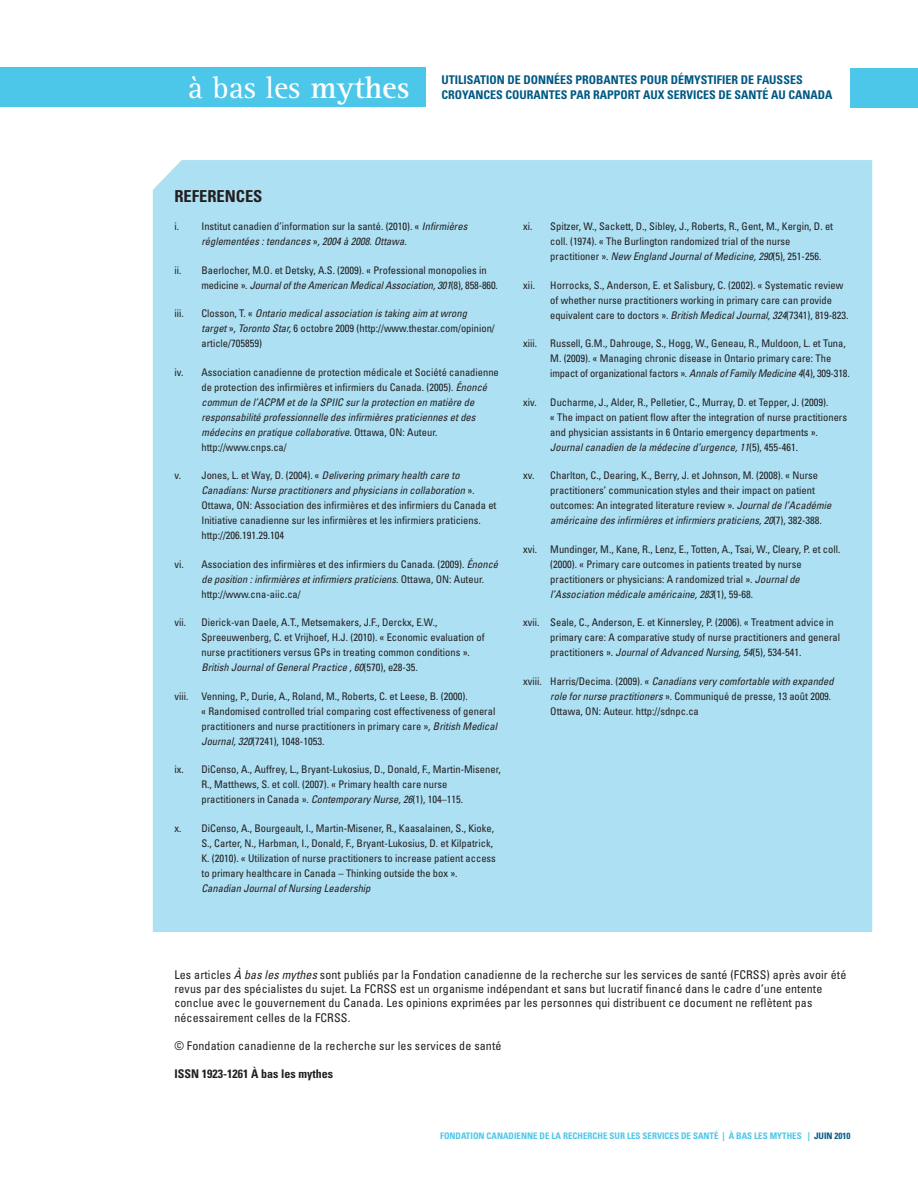
<style>
.page{position:relative;width:918px;height:1188px;background:#fff}
.page>*{position:absolute;margin:0;border:0;box-sizing:border-box;transform-origin:0 0}
.t1{font:31.5px "Rotis Serif";color:#fff}
.references_header{font:700 condensed 16.5px "Univers LT Std";color:#231f20}
.footer_fine_print{font:condensed 12px/14.4px "Univers";letter-spacing:.01em;color:#231f20}
.t2{font:700 condensed 12px/15px "Univers LT Std";color:#005983}
.footer_fine_print-2{font:700 condensed 12px "Univers";color:#231f20}
.reference_numerals{font:condensed 10.5px/15px "Univers";color:#231f20}
.t3{font:700 condensed 9px "Univers LT Std";color:#4dc7e9}
.s1{font-weight:700}
.s2{font-style:italic}
.s3{color:#005983}
</style>
<div class="page">
<div style="left:0;top:68px;width:425px;height:39px;background:#4dc7e9"></div>
<div style="left:851px;top:68px;width:67px;height:39px;background:#4dc7e9"></div>
<div style="left:153px;top:160px;width:719px;height:772px;background:#ade0f3"></div>
<h1 class="t1" style="left:188px;top:69px;width:223px">à bas les <span class="s1">mythes</span></h1>
<p class="t2" style="left:442px;top:73px;width:392px">UTILISATION DE DONNÉES PROBANTES POUR DÉMYSTIFIER DE FAUSSES<br>CROYANCES COURANTES PAR RAPPORT AUX SERVICES DE SANTÉ AU CANADA</p>
<p class="references_header" style="left:174px;top:186px;width:90px">REFERENCES</p>
<p class="reference_numerals" style="left:201px;top:219px;width:267px;text-indent:-27px">i. Institut canadien d’information sur la santé. (2010). « <span class="s2">Infirmières réglementées : tendances</span> »<span class="s2">, 2004 à 2008. Ottawa.</span></p>
<p class="reference_numerals" style="left:201px;top:263px;width:298px;text-indent:-27px">ii. Baerlocher, M.O. et Detsky, A.S. (2009). « Professional monopolies in medicine ». <span class="s2">Journal of the American Medical Association, 301</span>(8), 858-860.</p>
<p class="reference_numerals" style="left:174px;top:306px;width:11px">iii.</p>
<p class="reference_numerals" style="left:201px;top:306px;width:295px">Closson, T. « <span class="s2">Ontario medical association is taking aim at wrong<br>target</span> »<span class="s2">, Toronto Star,</span> 6 octobre 2009 (http://www.thestar.com/opinion/ article/705859)</p>
<p class="reference_numerals" style="left:201px;top:365px;width:299px;text-indent:-27px">iv. Association canadienne de protection médicale et Société canadienne de protection des infirmières et infirmiers du Canada. (2005). <span class="s2">Énoncé commun de l’ACPM et de la SPIIC sur la protection en matière de responsabilité professionnelle des infirmières praticiennes et des médecins en pratique collaborative</span>. Ottawa, ON: Auteur. http://www.cnps.ca/</p>
<p class="reference_numerals" style="left:201px;top:468px;width:297px;text-indent:-27px">v. Jones, L. et Way, D. (2004). « <span class="s2">Delivering primary health care to Canadians: Nurse practitioners and physicians in collaboration</span> »<span class="s2">.<br></span>Ottawa, ON: Association des infirmières et des infirmiers du Canada et Initiative canadienne sur les infirmières et les infirmiers praticiens. http://206.191.29.104</p>
<p class="reference_numerals" style="left:201px;top:557px;width:298px;text-indent:-27px">vi. Association des infirmières et des infirmiers du Canada. (2009). <span class="s2">Énoncé de position : infirmières et infirmiers praticiens.</span> Ottawa, ON: Auteur. http://www.cna-aiic.ca/</p>
<p class="reference_numerals" style="left:174px;top:615px;width:13px">vii.</p>
<p class="reference_numerals" style="left:201px;top:615px;width:285px">Dierick-van Daele, A.T., Metsemakers, J.F., Derckx, E.W., Spreeuwenberg, C. et Vrijhoef, H.J. (2010). « Economic evaluation of nurse practitioners versus GPs in treating common conditions ».<br><span class="s2">British Journal of General Practice , 60</span>(570), e28-35.</p>
<p class="reference_numerals" style="left:201px;top:689px;width:297px;text-indent:-27px">viii. Venning, P., Durie, A., Roland, M., Roberts, C. et Leese, B. (2000).<br>« Randomised controlled trial comparing cost effectiveness of general practitioners and nurse practitioners in primary care », <span class="s2">British Medical Journal, 320</span>(7241), 1048-1053.</p>
<p class="reference_numerals" style="left:201px;top:762px;width:301px;text-indent:-27px">ix. DiCenso, A., Auffrey, L., Bryant-Lukosius, D., Donald, F., Martin-Misener,<br>R., Matthews, S. et coll. (2007). « Primary health care nurse practitioners in Canada ». <span class="s2">Contemporary Nurse, 26</span>(1), 104–115.</p>
<p class="reference_numerals" style="left:201px;top:821px;width:296px;text-indent:-27px">x. DiCenso, A., Bourgeault, I., Martin-Misener, R., Kaasalainen, S., Kioke, S., Carter, N., Harbman, I., Donald, F., Bryant-Lukosius, D. et Kilpatrick, K. (2010). « Utilization of nurse practitioners to increase patient access to primary healthcare in Canada – Thinking outside the box ».<br><span class="s2">Canadian Journal of Nursing Leadership</span></p>
<p class="reference_numerals" style="left:550px;top:219px;width:284px;text-indent:-27px">xi. Spitzer, W., Sackett, D., Sibley, J., Roberts, R., Gent, M., Kergin, D. et coll. (1974). « The Burlington randomized trial of the nurse practitioner ». <span class="s2">New England Journal of Medicine, 290</span>(5), 251-256.</p>
<p class="reference_numerals" style="left:523px;top:278px;width:13px">xii.</p>
<p class="reference_numerals" style="left:550px;top:278px;width:300px">Horrocks, S., Anderson, E. et Salisbury, C. (2002). « Systematic review of whether nurse practitioners working in primary care can provide equivalent care to doctors ». <span class="s2">British Medical Journal, 324</span>(7341), 819-823.</p>
<p class="reference_numerals" style="left:550px;top:336px;width:301px;text-indent:-27px">xiii. Russell, G.M., Dahrouge, S., Hogg, W., Geneau, R., Muldoon, L. et Tuna,<br>M. (2009). « Managing chronic disease in Ontario primary care: The impact of organizational factors ». <span class="s2">Annals of Family Medicine 4</span>(4), 309-318.</p>
<p class="reference_numerals" style="left:523px;top:395px;width:15px">xiv.</p>
<p class="reference_numerals" style="left:550px;top:395px;width:298px">Ducharme, J., Alder, R., Pelletier, C., Murray, D. et Tepper, J. (2009).<br>« The impact on patient flow after the integration of nurse practitioners and physician assistants in 6 Ontario emergency departments ».<br><span class="s2">Journal canadien de la médecine d’urgence, 11</span>(5), 455-461.</p>
<p class="reference_numerals" style="left:550px;top:468px;width:283px;text-indent:-27px">xv. Charlton, C., Dearing, K., Berry, J. et Johnson, M. (2008). « Nurse practitioners’ communication styles and their impact on patient outcomes: An integrated literature review ». <span class="s2">Journal de l’Académie américaine des infirmières et infirmiers praticiens, 20</span>(7), 382-388.</p>
<p class="reference_numerals" style="left:550px;top:542px;width:292px;text-indent:-27px">xvi. Mundinger, M., Kane, R., Lenz, E., Totten, A., Tsai, W., Cleary, P. et coll. (2000). « Primary care outcomes in patients treated by nurse practitioners or physicians: A randomized trial ». <span class="s2">Journal de l’Association médicale américaine, 283</span>(1), 59-68.</p>
<p class="reference_numerals" style="left:550px;top:615px;width:291px;text-indent:-27px">xvii. Seale, C., Anderson, E. et Kinnersley, P. (2006). « Treatment advice in primary care: A comparative study of nurse practitioners and general practitioners ». <span class="s2">Journal of Advanced Nursing, 54</span>(5), 534-541.</p>
<p class="reference_numerals" style="left:550px;top:674px;width:285px;text-indent:-27px">xviii. Harris/Decima. (2009). « <span class="s2">Canadians very comfortable with expanded role for nurse practitioners</span> ». Communiqué de presse, 13 août 2009.<br>Ottawa, ON: Auteur. http://sdnpc.ca</p>
<p class="footer_fine_print" style="left:174px;top:967px;width:674px">Les articles <span class="s2">À bas les mythes</span> sont publiés par la Fondation canadienne de la recherche sur les services de santé (FCRSS) après avoir été revus par des spécialistes du sujet. La FCRSS est un organisme indépendant et sans but lucratif financé dans le cadre d’une entente conclue avec le gouvernement du Canada. Les opinions exprimées par les personnes qui distribuent ce document ne reflètent pas nécessairement celles de la FCRSS.</p>
<p class="footer_fine_print" style="left:174px;top:1038px;width:329px">© Fondation canadienne de la recherche sur les services de santé</p>
<p class="footer_fine_print-2" style="left:174px;top:1066px;width:160px">ISSN 1923-1261 À bas les mythes</p>
<p class="t3" style="left:440px;top:1130px;width:412px">FONDATION CANADIENNE DE LA RECHERCHE SUR LES SERVICES DE SANTÉ | À BAS LES MYTHES | <span class="s3">JUIN 2010</span></p>
</div>
